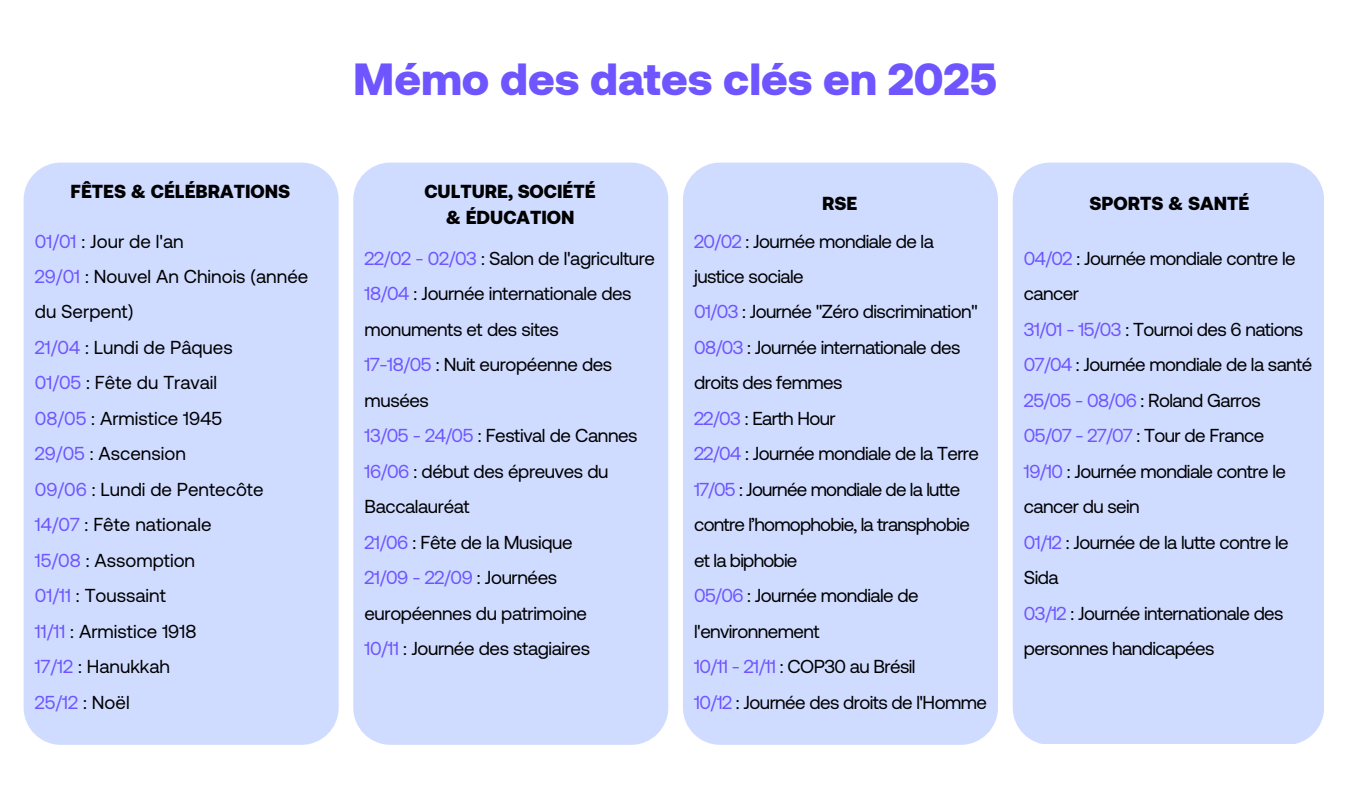
<style>
.page{position:relative;width:1350px;height:788px;background:#fff}
.page>*{position:absolute;margin:0;border:0;box-sizing:border-box;transform-origin:0 0}
.t1{font:900 45px "Aeonik";color:#6e55ff}
.t2{font:900 18.83px/25.9px "Aeonik";color:#000;text-align:center}
.t3{font:18.75px/35.4px "Aeonik";letter-spacing:-.03em;color:#000}
.t4{font:18.75px/35.4px "Aeonik";color:#000}
.t5{font:18.75px "Aeonik";color:#6e55ff}
.s1{color:#6e55ff}
.s2{color:#000}
</style>
<div class="page">
<div style="left:24px;top:162px;width:315px;height:582px;background:#d0dcff;border-radius:37px"></div>
<div style="left:353px;top:162px;width:315px;height:582px;background:#d0dcff;border-radius:37px"></div>
<div style="left:683px;top:162px;width:315px;height:582px;background:#d0dcff;border-radius:37px"></div>
<div style="left:1013px;top:162px;width:311px;height:582px;background:#d0dcff;border-radius:37px"></div>
<h1 class="t1" style="left:353px;top:53px;width:645px">Mémo des dates clés en 2025</h1>
<p class="t2" style="left:71px;top:179px;width:221px">FÊTES &amp; CÉLÉBRATIONS</p>
<p class="t2" style="left:424px;top:179px;width:173px">CULTURE, SOCIÉTÉ &amp; ÉDUCATION</p>
<p class="t4" style="left:35px;top:223px;width:150px"><span class="s1">01/01</span> : Jour de l'an</p>
<p class="t4" style="left:35px;top:258px;width:275px"><span class="s1">29/01</span> : Nouvel An Chinois (année du Serpent)</p>
<p class="t4" style="left:35px;top:329px;width:199px"><span class="s1">21/04</span> : Lundi de Pâques</p>
<p class="t4" style="left:35px;top:365px;width:184px"><span class="s1">01/05</span> : Fête du Travail</p>
<p class="t4" style="left:35px;top:400px;width:189px"><span class="s1">08/05</span> : Armistice 1945</p>
<p class="t4" style="left:35px;top:436px;width:153px"><span class="s1">29/05</span> : Ascension</p>
<p class="t4" style="left:35px;top:471px;width:230px"><span class="s1">09/06</span> : Lundi de Pentecôte</p>
<p class="t4" style="left:35px;top:506px;width:178px"><span class="s1">14/07</span> : Fête nationale</p>
<p class="t4" style="left:35px;top:542px;width:162px"><span class="s1">15/08</span> : Assomption</p>
<p class="t4" style="left:35px;top:577px;width:133px"><span class="s1">01/11</span> : Toussaint</p>
<p class="t4" style="left:35px;top:613px;width:163px"><span class="s1">11/11</span> : Armistice 1918</p>
<p class="t4" style="left:35px;top:648px;width:137px"><span class="s1">17/12</span> : Hanukkah</p>
<p class="t5" style="left:35px;top:691px;width:96px">25/12 <span class="s2">: Noël</span></p>
<h2 class="t3" style="left:365px;top:240px;width:292px"><span class="s1">22/02 - 02/03</span> : Salon de l'agriculture</h2>
<p class="t3" style="left:365px;top:276px;width:269px"><span class="s1">18/04</span> : Journée internationale des monuments et des sites</p>
<p class="t3" style="left:365px;top:347px;width:249px"><span class="s1">17-18/05</span> : Nuit européenne des musées</p>
<p class="t3" style="left:365px;top:418px;width:275px"><span class="s1">13/05 - 24/05</span> : Festival de Cannes</p>
<p class="t3" style="left:365px;top:453px;width:245px"><span class="s1">16/06</span> : début des épreuves du<br>Baccalauréat</p>
<p class="t3" style="left:365px;top:524px;width:210px"><span class="s1">21/06</span> : Fête de la Musique</p>
<p class="t3" style="left:365px;top:559px;width:224px"><span class="s1">21/09 - 22/09</span> : Journées européennes du patrimoine</p>
<p class="t3" style="left:365px;top:630px;width:227px"><span class="s1">10/11</span> : Journée des stagiaires</p>
<p class="t2" style="left:822px;top:190px;width:37px">RSE</p>
<h2 class="t2" style="left:1090px;top:190px;width:161px">SPORTS &amp; SANTÉ</h2>
<p class="t3" style="left:694px;top:223px;width:241px"><span class="s1">20/02</span> : Journée mondiale de la justice sociale</p>
<h2 class="t3" style="left:694px;top:294px;width:285px"><span class="s1">01/03</span> : Journée "Zéro discrimination"</h2>
<p class="t3" style="left:694px;top:329px;width:268px"><span class="s1">08/03</span> : Journée internationale des droits des femmes</p>
<p class="t3" style="left:694px;top:400px;width:143px"><span class="s1">22/03</span> : Earth Hour</p>
<p class="t3" style="left:694px;top:436px;width:286px"><span class="s1">22/04</span> : Journée mondiale de la Terre</p>
<p class="t3" style="left:694px;top:471px;width:277px"><span class="s1">17/05</span> : Journée mondiale de la lutte contre l’homophobie, la transphobie et la biphobie</p>
<p class="t3" style="left:694px;top:577px;width:226px"><span class="s1">05/06</span> : Journée mondiale de l'environnement</p>
<p class="t3" style="left:694px;top:648px;width:223px"><span class="s1">10/11 - 21/11</span> : COP30 au Brésil</p>
<p class="t3" style="left:694px;top:684px;width:294px"><span class="s1">10/12</span> : Journée des droits de l'Homme</p>
<p class="t3" style="left:1024px;top:240px;width:273px"><span class="s1">04/02</span> : Journée mondiale contre le cancer</p>
<p class="t3" style="left:1024px;top:311px;width:281px"><span class="s1">31/01 - 15/03</span> : Tournoi des 6 nations</p>
<h2 class="t3" style="left:1024px;top:347px;width:290px"><span class="s1">07/04</span> : Journée mondiale de la santé</h2>
<p class="t3" style="left:1024px;top:382px;width:238px"><span class="s1">25/05 - 08/06</span> : Roland Garros</p>
<p class="t3" style="left:1024px;top:418px;width:242px"><span class="s1">05/07 - 27/07</span> : Tour de France</p>
<p class="t3" style="left:1024px;top:453px;width:264px"><span class="s1">19/10</span> : Journée mondiale contre le cancer du sein</p>
<p class="t3" style="left:1024px;top:524px;width:266px"><span class="s1">01/12</span> : Journée de la lutte contre le<br>Sida</p>
<p class="t3" style="left:1024px;top:595px;width:261px"><span class="s1">03/12</span> : Journée internationale des personnes handicapées</p>
</div>
